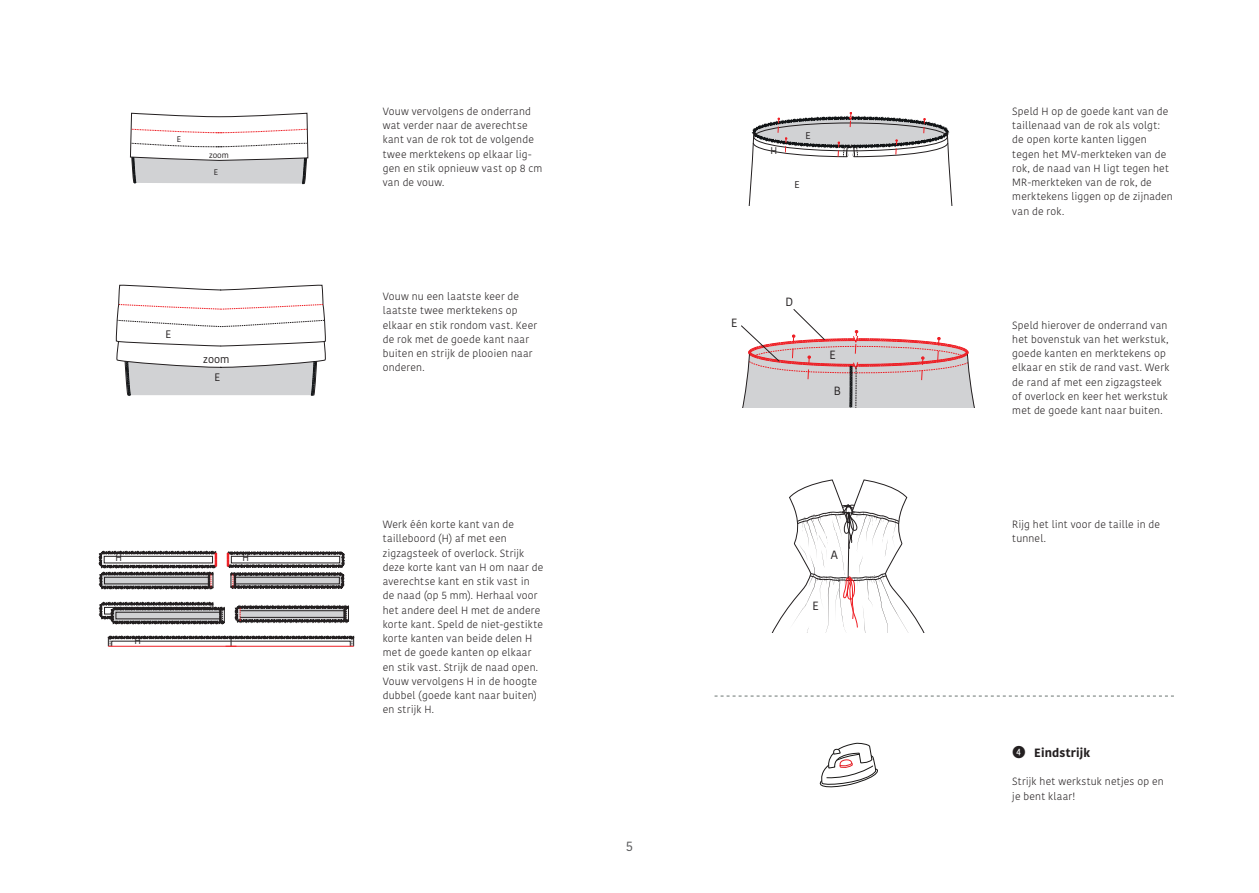
<style>
.page{position:relative;width:1259px;height:893px;background:#fff}
.page>*{position:absolute;margin:0;border:0;box-sizing:border-box;transform-origin:0 0}
.t1{font:13.5px "Kohinoor";color:#57585a}
.t2{font:700 12px "Kohinoor";letter-spacing:.01em;color:#231f20}
.t3{font:11.85px "Kohinoor";color:#231f20}
.t4{font:10.8px/18.3px "Kohinoor";color:#231f20;text-align:center}
.t5{font:300 10.5px/14.2px "Kohinoor";letter-spacing:.02em;color:#231f20}
.t6{font:9.9px "Kohinoor";color:#231f20}
.t7{font:9.6px "Kohinoor";color:#231f20}
.t8{font:8.25px/17.1px "Kohinoor";color:#231f20}
.s1{font-family:"Fyra Numeric Circle Closed";font-weight:400;font-size:16.5px}
</style>
<div class="page">
<svg style="left:130px;top:112px;width:178px;height:73px"></svg>
<svg style="left:115px;top:285px;width:211px;height:111px"></svg>
<svg style="left:99px;top:552px;width:118px;height:15px"></svg>
<div style="left:104px;top:556px;width:109px;height:7px;border:1px solid #231f20"></div>
<svg style="left:99px;top:573px;width:115px;height:15px;background:#848183"></svg>
<svg style="left:227px;top:552px;width:118px;height:15px"></svg>
<div style="left:231px;top:556px;width:109px;height:7px;border:1px solid #231f20"></div>
<svg style="left:231px;top:573px;width:113px;height:15px;background:#7a7879"></svg>
<hr style="left:225px;top:646px;width:129px;height:1px;background:#ee1d23">
<svg style="left:108px;top:637px;width:246px;height:9px"></svg>
<hr style="left:108px;top:646px;width:128px;height:1px;background:#ee1d23">
<svg style="left:99px;top:603px;width:126px;height:20px;background:#7f7d7f"></svg>
<svg style="left:235px;top:606px;width:114px;height:16px;background:#7b787a"></svg>
<svg style="left:748px;top:112px;width:204px;height:94px"></svg>
<svg style="left:741px;top:309px;width:234px;height:99px"></svg>
<svg style="left:771px;top:480px;width:154px;height:153px"></svg>
<svg style="left:714px;top:696px;width:460px;height:1px"></svg>
<svg style="left:820px;top:743px;width:58px;height:44px"></svg>
<p class="t8" style="left:177px;top:131px;width:6px">E</p>
<p class="t8" style="left:214px;top:147px;width:16px;text-indent:-5px">zoom<br>E</p>
<p class="t4" style="left:165px;top:325px;width:7px">E</p>
<p class="t4" style="left:203px;top:350px;width:28px">zoom<br>E</p>
<p class="t7" style="left:115px;top:552px;width:8px">H</p>
<p class="t7" style="left:243px;top:552px;width:8px">H</p>
<p class="t7" style="left:135px;top:634px;width:8px">H</p>
<p class="t5" style="left:383px;top:104px;width:161px">Vouw vervolgens de onderrand wat verder naar de averechtse kant van de rok tot de volgende twee merktekens op elkaar lig‑ gen en stik opnieuw vast op 8 cm van de vouw.</p>
<p class="t5" style="left:383px;top:290px;width:156px">Vouw nu een laatste keer de laatste twee merktekens op elkaar en stik rondom vast. Keer de rok met de goede kant naar buiten en strijk de plooien naar onderen.</p>
<p class="t5" style="left:383px;top:517px;width:162px">Werk één korte kant van de tailleboord (H) af met een zigzagsteek of overlock. Strijk deze korte kant van H om naar de averechtse kant en stik vast in de naad (op 5 mm). Herhaal voor het andere deel H met de andere korte kant. Speld de niet-gestikte korte kanten van beide delen H met de goede kanten op elkaar en stik vast. Strijk de naad open.<br>Vouw vervolgens H in de hoogte dubbel (goede kant naar buiten) en strijk H.</p>
<p class="t1" style="left:626px;top:837px;width:9px">5</p>
<p class="t6" style="left:770px;top:144px;width:8px">H</p>
<p class="t6" style="left:805px;top:129px;width:7px">E</p>
<p class="t6" style="left:794px;top:178px;width:7px">E</p>
<p class="t3" style="left:731px;top:315px;width:8px">E</p>
<p class="t3" style="left:785px;top:295px;width:9px">D</p>
<p class="t3" style="left:829px;top:348px;width:8px">E</p>
<p class="t3" style="left:833px;top:383px;width:9px">B</p>
<p class="t3" style="left:831px;top:547px;width:9px">A</p>
<p class="t3" style="left:812px;top:598px;width:8px">E</p>
<p class="t5" style="left:1012px;top:104px;width:162px">Speld H op de goede kant van de taillenaad van de rok als volgt: de open korte kanten liggen tegen het MV-merkteken van de rok, de naad van H ligt tegen het<br>MR-merkteken van de rok, de merktekens liggen op de zijnaden van de rok.</p>
<p class="t5" style="left:1012px;top:318px;width:159px">Speld hierover de onderrand van het bovenstuk van het werkstuk, goede kanten en merktekens op elkaar en stik de rand vast. Werk de rand af met een zigzagsteek of overlock en keer het werkstuk met de goede kant naar buiten.</p>
<p class="t5" style="left:1012px;top:517px;width:149px">Rijg het lint voor de taille in de tunnel.</p>
<p class="t2" style="left:1012px;top:745px;width:79px"><span class="s1">4</span> Eindstrijk</p>
<p class="t5" style="left:1012px;top:775px;width:153px">Strijk het werkstuk netjes op en je bent klaar!</p>
</div>
